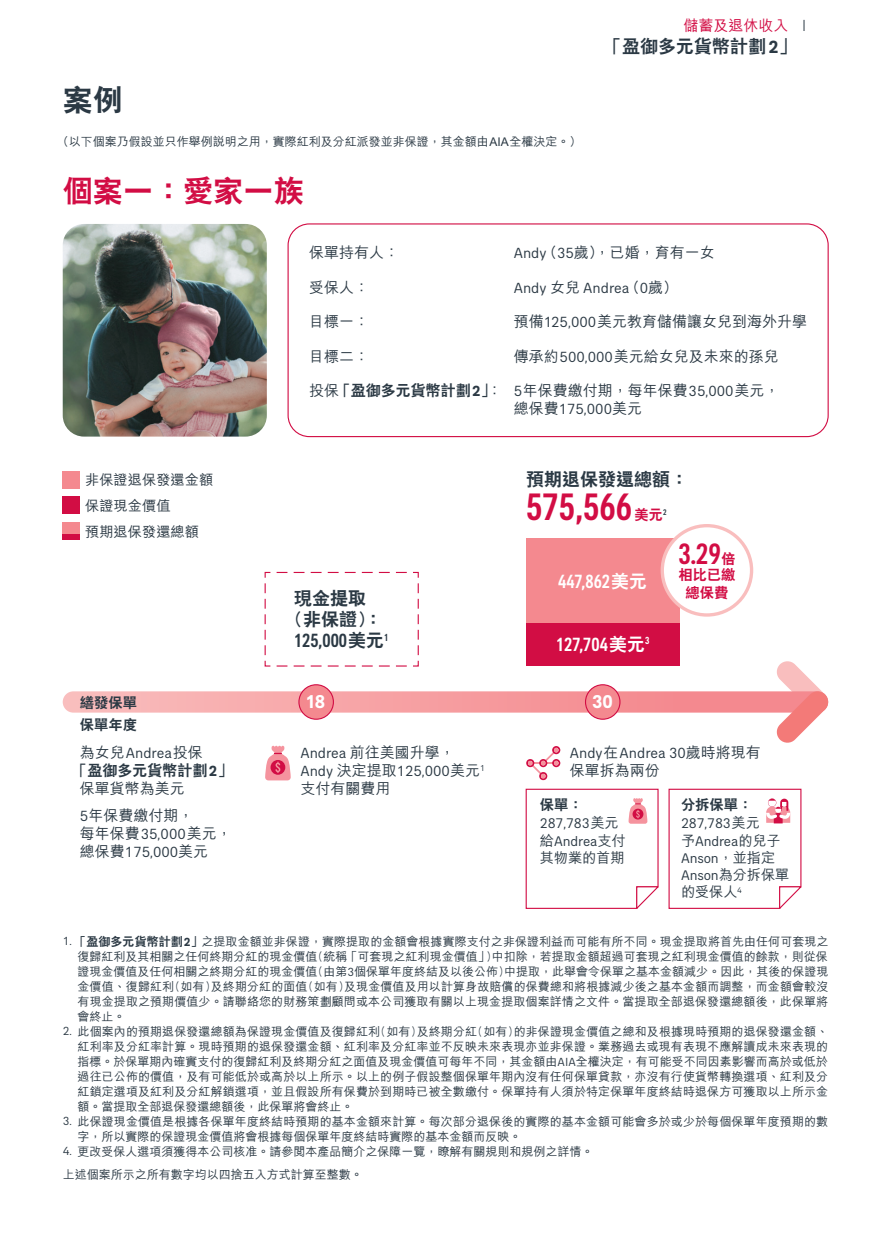
<style>
.page{position:relative;width:893px;height:1241px;background:#fff}
.page>*{position:absolute;margin:0;border:0;box-sizing:border-box;transform-origin:0 0}
.t1{font:500 condensed 39px "AIA Everest";color:#d20d44}
.t2{font:800 30px "C Hei 2 HK";letter-spacing:.005em;color:#d20d44}
.t3{font:500 condensed 30px "AIA Everest";color:#d20d44}
.t4{font:800 30px "C Hei 2 HK";color:#2b3944}
.t5{font:500 condensed 19.5px "AIA Everest";color:#fff}
.t6{font:500 condensed 19.5px "AIA Everest";color:#2b3944}
.t7{font:700 18.9px "AIA Everest";color:#fff}
.t8{font:800 18px/21px "C Hei 2 HK";color:#2b3944;text-align:center}
.t9{font:500 15px/27px "M Hei HK";color:#2b3944}
.t10{font:15px "AIA Everest";color:#2b3944}
.t11{font:800 15px "C Hei 2 HK";color:#2b3944}
.t12{font:500 15px "M Hei HK";color:#d20d44}
.t13{font:14.25px/17.2px "AIA Everest";letter-spacing:-.01em;color:#2b3944}
.t14{font:500 14.25px/25.7px "M Hei HK";color:#2b3944}
.t15{font:800 14.25px/22.2px "C Hei 2 HK";color:#2b3944}
.t16{font:800 14.25px/17.2px "C Hei 2 HK";color:#d20d44;text-align:center}
.t17{font:500 12px/15px "M Hei HK";letter-spacing:.01em;color:#2b3944}
.t18{font:12px "AIA Everest";color:#2b3944}
.s1{font-family:"AIA Everest";font-weight:700}
.s2{font-family:"M Hei HK";font-weight:500}
.s3{font-family:"AIA Everest";font-weight:400}
.s4{font-family:"C Hei 2 HK";font-weight:800;font-stretch:normal;font-size:14.25px}
.s5{font-family:"C Hei 2 HK";font-weight:800;font-stretch:normal;font-size:18px}
.s6{font-family:"C Hei 2 HK";font-weight:800}
</style>
<div class="page">
<svg style="left:63px;top:691px;width:765px;height:21px;background:#f6a1a4"></svg>
<svg style="left:776px;top:661px;width:53px;height:82px"></svg>
<div style="left:63px;top:471px;width:17px;height:17px;background:#f4898f"></div>
<div style="left:63px;top:497px;width:17px;height:17px;background:#d20d44"></div>
<svg style="left:63px;top:533px;width:17px;height:7px"></svg>
<div style="left:63px;top:522px;width:17px;height:11px;background:#f4898f"></div>
<svg style="left:264px;top:571px;width:155px;height:96px"></svg>
<div style="left:526px;top:538px;width:153px;height:128px;background:#f4898f"></div>
<div style="left:526px;top:623px;width:153px;height:43px;background:#d20d44"></div>
<div style="left:662px;top:526px;width:90px;height:89px;background:#fff;border-radius:50%"></div>
<div style="left:661px;top:524px;width:92px;height:93px;border:3px solid #f9bebe;border-radius:50%"></div>
<div style="left:298px;top:684px;width:36px;height:36px;background:#f4898f;border:1px solid #d20d44;border-radius:50%"></div>
<div style="left:585px;top:684px;width:35px;height:36px;background:#f4898f;border:1px solid #d20d44;border-radius:50%"></div>
<div style="left:288px;top:223px;width:541px;height:214px;border:1px solid #d20d44;border-radius:21px"></div>
<img style="left:63px;top:224px;width:204px;height:212px">
<svg style="left:526px;top:746px;width:34px;height:34px"></svg>
<svg style="left:265px;top:746px;width:26px;height:34px"></svg>
<svg style="left:668px;top:788px;width:134px;height:121px"></svg>
<svg style="left:525px;top:788px;width:134px;height:121px"></svg>
<p class="t12" style="left:683px;top:14px;width:107px">儲蓄及退休收入</p>
<h2 class="t4" style="left:63px;top:80px;width:62px">案例</h2>
<p class="t17" style="left:57px;top:133px;width:526px">（以下個案乃假設並只作舉例說明之用，實際紅利及分紅派發並非保證，其金額由AIA全權決定。）</p>
<h2 class="t2" style="left:63px;top:171px;width:243px">個案一：愛家一族</h2>
<h3 class="t8" style="left:604px;top:36px;width:194px">「盈御多元貨幣計劃<span class="s1">2</span>」</h3>
<p class="t14" style="left:85px;top:466px;width:130px">非保證退保發還金額保證現金價值<br>預期退保發還總額</p>
<p class="t15" style="left:80px;top:692px;width:58px">繕發保單保單年度</p>
<p class="t10" style="left:80px;top:744px;width:124px"><span class="s2">為女兒</span>Andrea<span class="s2">投保</span></p>
<p class="t11" style="left:72px;top:760px;width:161px">「盈御多元貨幣計劃<span class="s1">2</span>」</p>
<p class="t9" style="left:80px;top:774px;width:115px">保單貨幣為美元<br><span class="s3">5</span>年保費繳付期，</p>
<p class="t9" style="left:80px;top:819px;width:153px">每年保費<span class="s3">35,000</span>美元，</p>
<p class="t10" style="left:80px;top:843px;width:130px"><span class="s2">總保費</span>175,000<span class="s2">美元</span></p>
<p class="t9" style="left:309px;top:238px;width:91px">保單持有人：</p>
<p class="t9" style="left:309px;top:272px;width:61px">受保人：</p>
<p class="t9" style="left:309px;top:307px;width:61px">目標一：</p>
<p class="t9" style="left:309px;top:341px;width:61px">目標二：</p>
<p class="t11" style="left:309px;top:380px;width:194px"><span class="s2">投保</span>「盈御多元貨幣計劃<span class="s1">2</span>」<span class="s2">：</span></p>
<p class="t9" style="left:514px;top:238px;width:203px"><span class="s3">Andy</span>（<span class="s3">35</span>歲），已婚，育有一女</p>
<p class="t10" style="left:514px;top:279px;width:166px">Andy <span class="s2">女兒</span> Andrea<span class="s2">（</span>0<span class="s2">歲）</span></p>
<p class="t9" style="left:514px;top:307px;width:295px">預備<span class="s3">125,000</span>美元教育儲備讓女兒到海外升學</p>
<p class="t9" style="left:514px;top:341px;width:267px">傳承約<span class="s3">500,000</span>美元給女兒及未來的孫兒</p>
<p class="t9" style="left:514px;top:376px;width:267px"><span class="s3">5</span>年保費繳付期，每年保費<span class="s3">35,000</span>美元，</p>
<p class="t10" style="left:514px;top:400px;width:130px"><span class="s2">總保費</span>175,000<span class="s2">美元</span></p>
<h3 class="t8" style="left:526px;top:469px;width:163px">預期退保發還總額：</h3>
<h1 class="t1" style="left:526px;top:485px;width:108px">575,566</h1>
<p class="t16" style="left:634px;top:506px;width:33px">美元<sup>2</sup></p>
<h2 class="t3" style="left:678px;top:537px;width:58px">3.29<span class="s4">倍</span></h2>
<h3 class="t5" style="left:558px;top:570px;width:91px">447,862<span class="s5">美元</span></h3>
<p class="t16" style="left:678px;top:566px;width:58px">相比已繳總保費</p>
<h3 class="t8" style="left:285px;top:588px;width:99px">現金提取<br>（非保證）：</h3>
<h3 class="t6" style="left:294px;top:629px;width:96px">125,000<span class="s5">美元</span><sup>1</sup></h3>
<h3 class="t5" style="left:556px;top:634px;width:95px">127,704<span class="s5">美元</span><sup>3</sup></h3>
<h3 class="t7" style="left:306px;top:690px;width:21px">18</h3>
<h3 class="t7" style="left:592px;top:690px;width:22px">30</h3>
<p class="t9" style="left:300px;top:738px;width:156px"><span class="s3">Andrea</span> 前往美國升學，</p>
<p class="t10" style="left:300px;top:762px;width:186px">Andy <span class="s2">決定提取</span>125,000<span class="s2">美元</span><sup>1</sup></p>
<p class="t9" style="left:300px;top:774px;width:91px">支付有關費用</p>
<p class="t10" style="left:570px;top:744px;width:192px">Andy<span class="s2">在</span>Andrea 30<span class="s2">歲時將現有</span></p>
<p class="t9" style="left:570px;top:756px;width:91px">保單拆為兩份</p>
<p class="t15" style="left:681px;top:794px;width:73px">分拆保單：</p>
<p class="t13" style="left:681px;top:815px;width:110px">287,783<span class="s2">美元予</span>Andrea<span class="s2">的兒子<br></span>Anson<span class="s2">，並指定<br></span>Anson<span class="s2">為分拆保單</span></p>
<p class="t14" style="left:681px;top:878px;width:62px">的受保人<sup>4</sup></p>
<p class="t15" style="left:540px;top:794px;width:44px">保單：</p>
<p class="t13" style="left:540px;top:815px;width:87px">287,783<span class="s2">美元給</span>Andrea<span class="s2">支付</span></p>
<p class="t14" style="left:540px;top:844px;width:86px">其物業的首期</p>
<p class="t17" style="left:78px;top:932px;width:752px;text-indent:-15px"><span class="s3">1.</span> <span class="s6">「盈御多元貨幣計劃</span><span class="s1">2</span><span class="s6">」</span>之提取金額並非保證，實際提取的金額會根據實際支付之非保證利益而可能有所不同。現金提取將首先由任何可套現之復歸紅利及其相關之任何終期分紅的現金價值(統稱「可套現之紅利現金價值」)中扣除，若提取金額超過可套現之紅利現金價值的餘款，則從保證現金價值及任何相關之終期分紅的現金價值(由第<span class="s3">3</span>個保單年度終結及以後公佈)中提取，此舉會令保單之基本金額減少。因此，其後的保證現金價值、復歸紅利(如有)及終期分紅的面值(如有)及現金價值及用以計算身故賠償的保費總和將根據減少後之基本金額而調整，而金額會較沒有現金提取之預期價值少。請聯絡您的財務策劃顧問或本公司獲取有關以上現金提取個案詳情之文件。當提取全部退保發還總額後，此保單將會終止。<br>此個案內的預期退保發還總額為保證現金價值及復歸紅利(如有)及終期分紅(如有)的非保證現金價值之總和及根據現時預期的退保發還金額、紅利率及分紅率計算。現時預期的退保發還金額、紅利率及分紅率並不反映未來表現亦並非保證。業務過去或現有表現不應解讀成未來表現的指標。於保單期內確實支付的復歸紅利及終期分紅之面值及現金價值可每年不同，其金額由<span class="s3">AIA</span>全權決定，有可能受不同因素影響而高於或低於過往已公佈的價值，及有可能低於或高於以上所示。以上的例子假設整個保單年期內沒有任何保單貸款，亦沒有行使貨幣轉換選項、紅利及分紅鎖定選項及紅利及分紅解鎖選項，並且假設所有保費於到期時已被全數繳付。保單持有人須於特定保單年度終結時退保方可獲取以上所示金額。當提取全部退保發還總額後，此保單將會終止。<br>此保證現金價值是根據各保單年度終結時預期的基本金額來計算。每次部分退保後的實際的基本金額可能會多於或少於每個保單年度預期的數字，所以實際的保證現金價值將會根據每個保單年度終結時實際的基本金額而反映。<br>更改受保人選項須獲得本公司核准。請參閱本產品簡介之保障一覽，瞭解有關規則和規例之詳情。</p>
<p class="t18" style="left:63px;top:1024px;width:11px">2.</p>
<p class="t18" style="left:63px;top:1114px;width:11px">3.</p>
<p class="t18" style="left:63px;top:1144px;width:11px">4.</p>
<p class="t17" style="left:63px;top:1166px;width:301px">上述個案所示之所有數字均以四捨五入方式計算至整數。</p>
</div>
